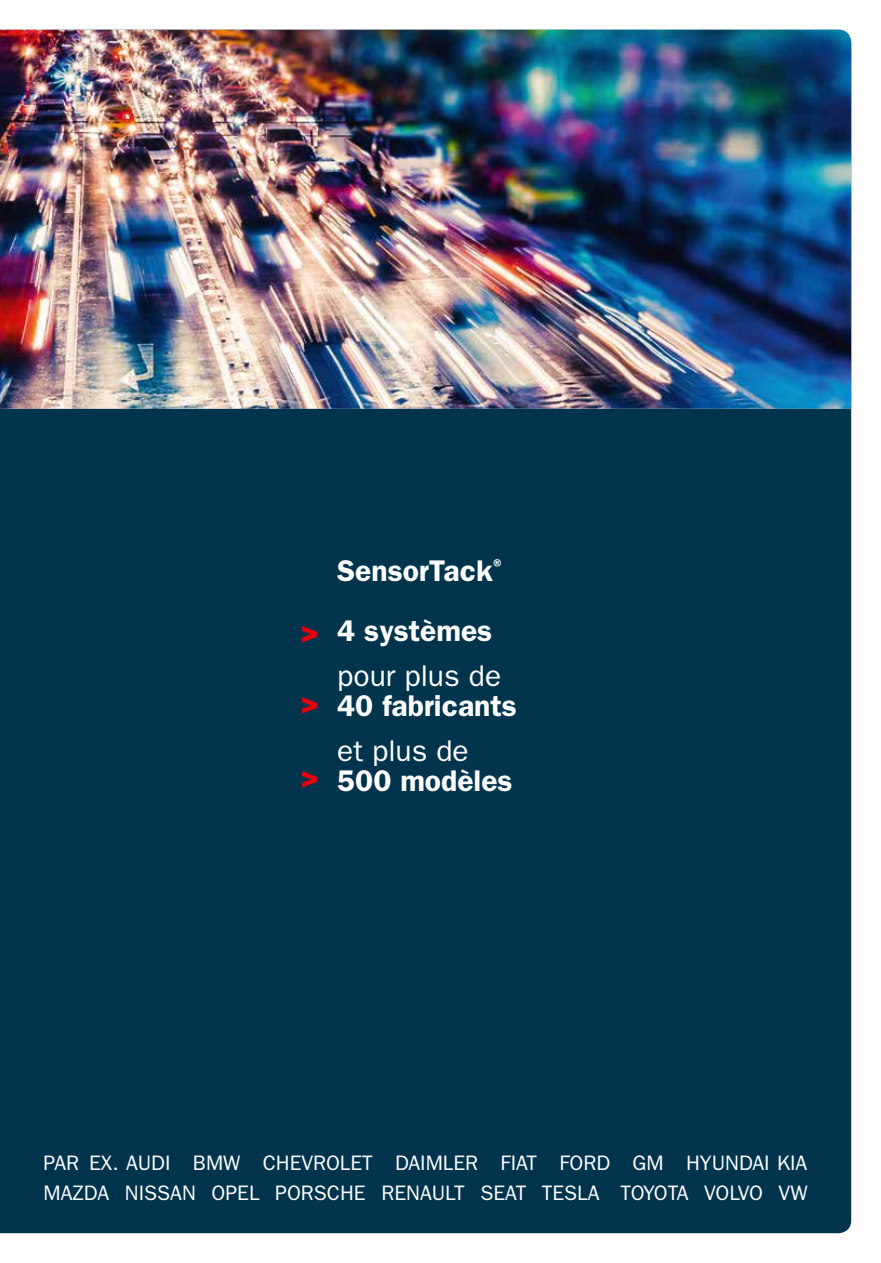
<style>
.page{position:relative;width:881px;height:1263px;background:#fff}
.page>*{position:absolute;margin:0;border:0;box-sizing:border-box;transform-origin:0 0}
.t1{font:600 30px/60px "ITC Franklin Gothic Std";color:#fff}
.t2{font:30px "ITC Franklin Gothic Std";color:#fff}
.t3{font:30px "ITC Franklin Gothic Std Hvy";color:#e3000f}
.t4{font:21px/30px "ITC Franklin Gothic Std";color:#fff}
</style>
<div class="page">
<div style="left:0;top:409px;width:850px;height:824px;background:#00344d"></div>
<img style="left:0;top:30px;width:850px;height:379px">
<h1 class="t3" style="left:300px;top:615px;width:19px">&gt;</h1>
<h1 class="t3" style="left:300px;top:686px;width:19px">&gt;</h1>
<h1 class="t3" style="left:300px;top:760px;width:19px">&gt;</h1>
<h1 class="t1" style="left:337px;top:541px;width:170px">SensorTack<sup>®<br></sup>4 systèmes</h1>
<h1 class="t2" style="left:337px;top:659px;width:165px">pour plus de</h1>
<h1 class="t1" style="left:337px;top:676px;width:181px">40 fabricants</h1>
<h1 class="t2" style="left:337px;top:734px;width:133px">et plus de</h1>
<h1 class="t1" style="left:337px;top:751px;width:177px">500 modèles</h1>
<p class="t4" style="left:44px;top:1148px;width:765px">PAR EX. AUDI BMW CHEVROLET DAIMLER FIAT FORD GM HYUNDAI KIA<br>MAZDA NISSAN OPEL PORSCHE RENAULT SEAT TESLA TOYOTA VOLVO VW</p>
</div>
